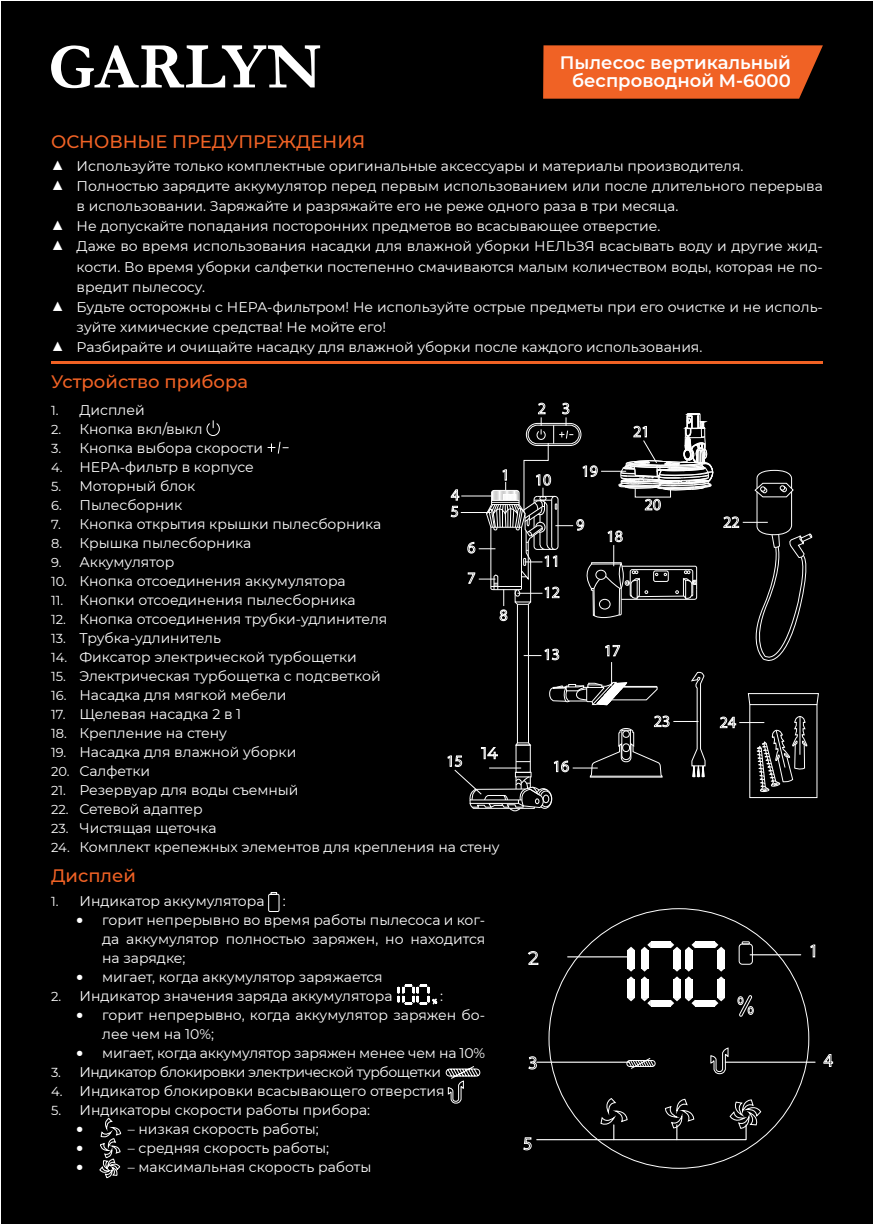
<style>
.page{position:relative;width:874px;height:1225px;background:#fff}
.page>*{position:absolute;margin:0;border:0;box-sizing:border-box;transform-origin:0 0}
.t1{font:500 18px "Montserrat";color:#f06225}
.t2{font:600 18px/18px "Montserrat";color:#fff;text-align:right}
.t3{font:900 16px "Montserrat";color:#fff}
.t4{font:14px/20px "Montserrat";color:#fff}
.t5{font:14px "Montserrat";letter-spacing:-.03em;color:#fff}
.s1{font-weight:100;font-style:italic;font-size:22px}
.s2{font-size:13px}
.s3{font-weight:900;font-size:16px}
</style>
<div class="page">
<div style="left:1px;top:1px;width:871px;height:1223px;background:#000"></div>
<svg style="left:543px;top:45px;width:279px;height:54px;background:#e35c23"></svg>
<hr style="left:51px;top:361px;width:771px;height:3px;background:#f16224">
<svg style="left:51px;top:45px;width:269px;height:43px"></svg>
<svg style="left:206px;top:420px;width:14px;height:16px"></svg>
<svg style="left:267px;top:441px;width:22px;height:13px"></svg>
<svg style="left:268px;top:892px;width:12px;height:20px"></svg>
<svg style="left:397px;top:985px;width:40px;height:20px"></svg>
<svg style="left:445px;top:1066px;width:35px;height:38px"></svg>
<svg style="left:99px;top:1118px;width:22px;height:61px"></svg>
<svg style="left:447px;top:403px;width:371px;height:408px"></svg>
<div style="left:737px;top:996px;width:6px;height:9px;border:1px solid #fff;border-radius:50%"></div>
<div style="left:747px;top:1006px;width:6px;height:8px;border:1px solid #fff;border-radius:50%"></div>
<svg style="left:738px;top:995px;width:14px;height:22px"></svg>
<div style="left:738px;top:943px;width:14px;height:21px;border:1px solid #fff;border-radius:3px"></div>
<svg style="left:741px;top:941px;width:8px;height:3px"></svg>
<svg style="left:710px;top:1047px;width:18px;height:27px"></svg>
<div style="left:626px;top:1060px;width:29px;height:6px;border:1px solid #fff;border-radius:3px"></div>
<svg style="left:627px;top:1058px;width:27px;height:11px"></svg>
<hr style="left:749px;top:954px;width:51px;height:1px;background:#fff">
<svg style="left:528px;top:951px;width:10px;height:14px"></svg>
<svg style="left:810px;top:944px;width:5px;height:13px"></svg>
<hr style="left:725px;top:1061px;width:89px;height:1px;background:#fff">
<svg style="left:823px;top:1054px;width:9px;height:13px"></svg>
<hr style="left:536px;top:1061px;width:93px;height:1px;background:#fff">
<svg style="left:528px;top:1056px;width:8px;height:13px"></svg>
<svg style="left:523px;top:1097px;width:237px;height:53px"></svg>
<div style="left:627px;top:979px;width:7px;height:19px;background:#fff"></div>
<svg style="left:627px;top:998px;width:7px;height:3px"></svg>
<div style="left:627px;top:950px;width:7px;height:18px;background:#fff"></div>
<svg style="left:627px;top:946px;width:7px;height:4px"></svg>
<svg style="left:627px;top:968px;width:7px;height:11px"></svg>
<div style="left:640px;top:979px;width:8px;height:19px;background:#fff"></div>
<div style="left:673px;top:979px;width:7px;height:19px;background:#fff"></div>
<div style="left:640px;top:950px;width:8px;height:18px;background:#fff"></div>
<svg style="left:641px;top:968px;width:7px;height:11px"></svg>
<div style="left:673px;top:950px;width:7px;height:18px;background:#fff"></div>
<div style="left:650px;top:941px;width:20px;height:7px;background:#fff"></div>
<svg style="left:641px;top:942px;width:9px;height:8px"></svg>
<div style="left:650px;top:999px;width:20px;height:7px;background:#fff"></div>
<svg style="left:641px;top:998px;width:9px;height:8px"></svg>
<div style="left:684px;top:979px;width:8px;height:19px;background:#fff"></div>
<div style="left:717px;top:979px;width:7px;height:19px;background:#fff"></div>
<div style="left:684px;top:950px;width:8px;height:18px;background:#fff"></div>
<svg style="left:673px;top:968px;width:19px;height:11px"></svg>
<div style="left:717px;top:950px;width:7px;height:18px;background:#fff"></div>
<svg style="left:717px;top:968px;width:7px;height:11px"></svg>
<div style="left:694px;top:941px;width:20px;height:7px;background:#fff"></div>
<svg style="left:670px;top:941px;width:24px;height:9px"></svg>
<svg style="left:714px;top:941px;width:10px;height:9px"></svg>
<div style="left:694px;top:999px;width:20px;height:7px;background:#fff"></div>
<svg style="left:670px;top:998px;width:24px;height:8px"></svg>
<svg style="left:714px;top:998px;width:10px;height:8px"></svg>
<hr style="left:567px;top:956px;width:63px;height:1px;background:#fff">
<p class="t1" style="left:51px;top:129px;width:315px">ОСНОВНЫЕ ПРЕДУПРЕЖДЕНИЯ</p>
<p class="t2" style="left:559px;top:53px;width:232px">Пылесос вертикальный беспроводной M-6000</p>
<p class="t4" style="left:51px;top:156px;width:693px"><span class="s1">▲</span> Используйте только комплектные оригинальные аксессуары и материалы производителя.</p>
<p class="t4" style="left:77px;top:176px;width:747px;text-indent:-26px"><span class="s1">▲</span> Полностью зарядите аккумулятор перед первым использованием или после длительного перерыва в использовании. Заряжайте и разряжайте его не реже одного раза в три месяца.</p>
<p class="t4" style="left:51px;top:216px;width:610px"><span class="s1">▲</span> Не допускайте попадания посторонних предметов во всасывающее отверстие.</p>
<p class="t4" style="left:77px;top:236px;width:747px;text-align:justify;text-indent:-26px"><span class="s1">▲</span> Даже во время использования насадки для влажной уборки НЕЛЬЗЯ всасывать воду и другие жид&shy;кости. Во время уборки салфетки постепенно смачиваются малым количеством воды, которая не по&shy;вредит пылесосу.</p>
<p class="t4" style="left:77px;top:296px;width:747px;text-indent:-26px"><span class="s1">▲</span> Будьте осторожны с НЕРА-фильтром! Не используйте острые предметы при его очистке и не исполь&shy;зуйте химические средства! Не мойте его!</p>
<p class="t4" style="left:51px;top:336px;width:652px"><span class="s1">▲</span> Разбирайте и очищайте насадку для влажной уборки после каждого использования.</p>
<p class="t1" style="left:51px;top:369px;width:198px">Устройство прибора</p>
<p class="t4" style="left:51px;top:399px;width:95px"><span class="s2">1.</span> Дисплей</p>
<p class="t4" style="left:51px;top:418px;width:153px"><span class="s2">2.</span> Кнопка вкл/выкл</p>
<p class="t4" style="left:51px;top:437px;width:213px"><span class="s2">3.</span> Кнопка выбора скорости</p>
<p class="t4" style="left:51px;top:456px;width:204px"><span class="s2">4.</span> НЕРА-фильтр в корпусе</p>
<p class="t4" style="left:51px;top:475px;width:146px"><span class="s2">5.</span> Моторный блок</p>
<p class="t4" style="left:51px;top:494px;width:133px"><span class="s2">6.</span> Пылесборник</p>
<p class="t4" style="left:51px;top:513px;width:331px"><span class="s2">7.</span> Кнопка открытия крышки пылесборника</p>
<p class="t4" style="left:51px;top:532px;width:202px"><span class="s2">8.</span> Крышка пылесборника</p>
<p class="t4" style="left:51px;top:551px;width:125px"><span class="s2">9.</span> Аккумулятор</p>
<p class="t4" style="left:51px;top:570px;width:296px"><span class="s2">10.</span> Кнопка отсоединения аккумулятора</p>
<p class="t4" style="left:51px;top:589px;width:306px"><span class="s2">11.</span> Кнопки отсоединения пылесборника</p>
<p class="t4" style="left:51px;top:608px;width:337px"><span class="s2">12.</span> Кнопка отсоединения трубки-удлинителя</p>
<p class="t4" style="left:51px;top:627px;width:171px"><span class="s2">13.</span> Трубка-удлинитель</p>
<p class="t4" style="left:51px;top:646px;width:307px"><span class="s2">14.</span> Фиксатор электрической турбощетки</p>
<p class="t4" style="left:51px;top:665px;width:331px"><span class="s2">15.</span> Электрическая турбощетка с подсветкой</p>
<p class="t4" style="left:51px;top:684px;width:237px"><span class="s2">16.</span> Насадка для мягкой мебели</p>
<p class="t4" style="left:51px;top:703px;width:192px"><span class="s2">17.</span> Щелевая насадка 2 в 1</p>
<p class="t4" style="left:51px;top:722px;width:177px"><span class="s2">18.</span> Крепление на стену</p>
<p class="t4" style="left:51px;top:741px;width:247px"><span class="s2">19.</span> Насадка для влажной уборки</p>
<p class="t4" style="left:51px;top:760px;width:100px"><span class="s2">20.</span> Салфетки</p>
<p class="t4" style="left:51px;top:779px;width:249px"><span class="s2">21.</span> Резервуар для воды съемный</p>
<p class="t4" style="left:51px;top:798px;width:153px"><span class="s2">22.</span> Сетевой адаптер</p>
<p class="t4" style="left:51px;top:817px;width:167px"><span class="s2">23.</span> Чистящая щеточка</p>
<p class="t4" style="left:51px;top:836px;width:450px"><span class="s2">24.</span> Комплект крепежных элементов для крепления на стену</p>
<p class="t1" style="left:51px;top:863px;width:86px">Дисплей</p>
<p class="t4" style="left:51px;top:890px;width:215px"><span class="s2">1.</span> Индикатор аккумулятора</p>
<p class="t4" style="left:283px;top:890px;width:4px">:</p>
<p class="t4" style="left:102px;top:909px;width:384px;line-height:19px;text-align:justify;text-indent:-26px"><span class="s3">•</span> горит непрерывно во время работы пылесоса и ког&shy;да аккумулятор полностью заряжен, но находится на зарядке;</p>
<p class="t4" style="left:77px;top:966px;width:307px"><span class="s3">•</span> мигает, когда аккумулятор заряжается</p>
<p class="t4" style="left:51px;top:985px;width:343px"><span class="s2">2.</span> Индикатор значения заряда аккумулятора</p>
<p class="t4" style="left:440px;top:985px;width:4px">:</p>
<p class="t4" style="left:102px;top:1004px;width:384px;line-height:19px;text-indent:-26px"><span class="s3">•</span> горит непрерывно, когда аккумулятор заряжен бо&shy;лее чем на 10%;</p>
<p class="t4" style="left:77px;top:1042px;width:410px"><span class="s3">•</span> мигает, когда аккумулятор заряжен менее чем на 10%</p>
<p class="t5" style="left:51px;top:1062px;width:391px"><span class="s2">3.</span> Индикатор блокировки электрической турбощетки</p>
<p class="t4" style="left:51px;top:1080px;width:395px"><span class="s2">4.</span> Индикатор блокировки всасывающего отверстия</p>
<p class="t4" style="left:51px;top:1099px;width:320px"><span class="s2">5.</span> Индикаторы скорости работы прибора:</p>
<p class="t3" style="left:77px;top:1116px;width:8px">•</p>
<p class="t4" style="left:128px;top:1118px;width:192px">– низкая скорость работы;</p>
<p class="t3" style="left:77px;top:1135px;width:8px">•</p>
<p class="t4" style="left:128px;top:1137px;width:203px">– средняя скорость работы;</p>
<p class="t3" style="left:77px;top:1154px;width:8px">•</p>
<p class="t4" style="left:128px;top:1156px;width:245px">– максимальная скорость работы</p>
</div>
